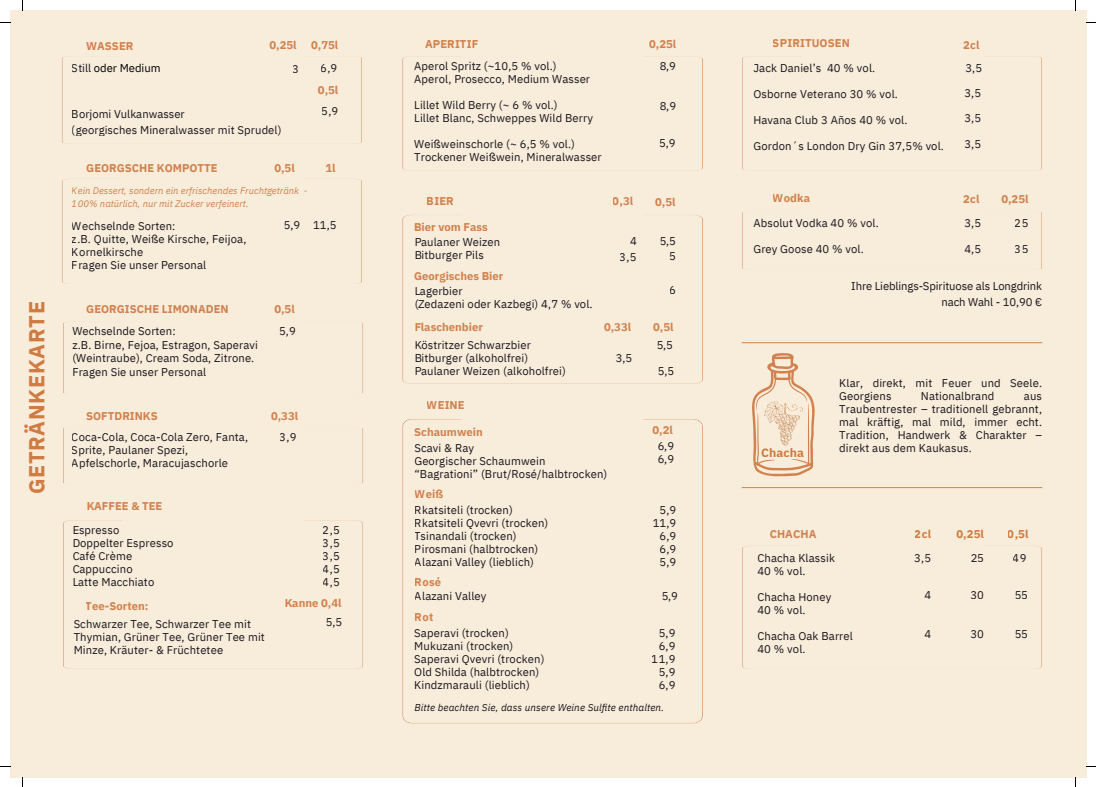
<style>
.page{position:relative;width:1096px;height:787px;background:#fff}
.page>*{position:absolute;margin:0;border:0;box-sizing:border-box;transform-origin:0 0}
.t1{font:700 21.62px "IBM Plex Sans";letter-spacing:.03em;color:#cf7b42}
.t2{font:700 12.12px "IBM Plex Sans";letter-spacing:.01em;color:#ce7b40}
.t3{font:11.25px/13px "IBM Plex Sans";letter-spacing:.01em;color:#19151b}
.t4{font:700 11.25px "IBM Plex Sans";color:#d1824e}
.t5{font:11.25px "IBM Plex Sans";color:#000}
.t6{font:700 11.25px "IBM Plex Sans";letter-spacing:.01em;color:#cf7b42}
.t7{font:italic 10px "IBM Plex Sans";letter-spacing:.01em;color:#19151b}
.t8{font:italic 9.5px/13px "IBM Plex Sans";color:#d1824e}
.s1{color:#19151b}
</style>
<div class="page">
<div style="left:10px;top:10px;width:1076px;height:767px;background:#f8ecdb"></div>
<svg style="left:62px;top:57px;width:300px;height:86px"></svg>
<svg style="left:62px;top:179px;width:300px;height:105px"></svg>
<svg style="left:63px;top:322px;width:300px;height:72px"></svg>
<svg style="left:63px;top:428px;width:300px;height:56px"></svg>
<svg style="left:63px;top:520px;width:300px;height:149px"></svg>
<svg style="left:402px;top:215px;width:300px;height:169px"></svg>
<svg style="left:402px;top:419px;width:300px;height:304px"></svg>
<svg style="left:402px;top:56px;width:300px;height:115px"></svg>
<svg style="left:742px;top:56px;width:300px;height:115px"></svg>
<hr style="left:741px;top:342px;width:301px;height:1px;background:#d1824e">
<svg style="left:752px;top:353px;width:63px;height:124px"></svg>
<hr style="left:741px;top:487px;width:301px;height:1px;background:#d1824e">
<svg style="left:742px;top:546px;width:300px;height:123px"></svg>
<h1 class="t1" style="left:20px;top:494px;width:194px;rotate:-90deg">GETRÄNKEKARTE</h1>
<p class="t4" style="left:86px;top:37px;width:49px">WASSER</p>
<p class="t4" style="left:269px;top:36px;width:29px">0,25l</p>
<p class="t4" style="left:311px;top:36px;width:29px">0,75l</p>
<p class="t5" style="left:72px;top:60px;width:90px"><span class="s1">Still</span> oder Medium</p>
<p class="t3" style="left:72px;top:105px;width:211px;line-height:15.6px">Borjomi Vulkanwasser<br>(georgisches Mineralwasser mit Sprudel)</p>
<p class="t3" style="left:293px;top:61px;width:8px">3</p>
<p class="t3" style="left:321px;top:61px;width:18px">6,9</p>
<p class="t4" style="left:318px;top:81px;width:22px">0,5l</p>
<p class="t3" style="left:322px;top:104px;width:18px">5,9</p>
<p class="t4" style="left:86px;top:159px;width:133px">GEORGSCHE KOMPOTTE</p>
<p class="t4" style="left:274px;top:159px;width:22px">0,5l</p>
<p class="t4" style="left:325px;top:159px;width:12px">1l</p>
<p class="t8" style="left:72px;top:183px;width:237px">Kein Dessert, sondern ein erfrischendes Fruchtgetränk -<br>100% natürlich, nur mit Zucker verfeinert.</p>
<p class="t3" style="left:72px;top:219px;width:176px">Wechselnde Sorten:<br>z.B. Quitte, Weiße Kirsche, Feijoa,<br>Kornelkirsche<br>Fragen Sie unser Personal</p>
<p class="t3" style="left:283px;top:217px;width:55px">5,9 11,5</p>
<p class="t4" style="left:86px;top:300px;width:144px">GEORGISCHE LIMONADEN</p>
<p class="t3" style="left:72px;top:323px;width:187px;line-height:13.4px">Wechselnde Sorten:<br>z.B. Birne, Fejoa, Estragon, Saperavi (Weintraube), Cream Soda, Zitrone.</p>
<p class="t3" style="left:72px;top:365px;width:135px">Fragen Sie unser Personal</p>
<p class="t4" style="left:274px;top:300px;width:22px">0,5l</p>
<p class="t3" style="left:279px;top:324px;width:18px">5,9</p>
<p class="t4" style="left:86px;top:407px;width:73px">SOFTDRINKS</p>
<p class="t4" style="left:271px;top:407px;width:29px">0,33l</p>
<p class="t3" style="left:72px;top:429px;width:178px">Coca-Cola, Coca-Cola Zero, Fanta,<br>Sprite, Paulaner Spezi,<br>Apfelschorle, Maracujaschorle</p>
<p class="t3" style="left:280px;top:429px;width:18px">3,9</p>
<p class="t4" style="left:86px;top:497px;width:78px">KAFFEE &amp; TEE</p>
<p class="t3" style="left:72px;top:523px;width:103px">Espresso<br>Doppelter Espresso<br>Café Crème<br>Cappuccino<br>Latte Macchiato</p>
<p class="t3" style="left:323px;top:523px;width:18px;text-align:justify">2,5<br>3,5<br>3,5<br>4,5<br>4,5</p>
<p class="t4" style="left:86px;top:597px;width:64px">Tee-Sorten:</p>
<p class="t4" style="left:284px;top:594px;width:59px">Kanne 0,4l</p>
<p class="t3" style="left:74px;top:617px;width:193px">Schwarzer Tee, Schwarzer Tee mit<br>Thymian, Grüner Tee, Grüner Tee mit<br>Minze, Kräuter- &amp; Früchtetee</p>
<p class="t3" style="left:325px;top:614px;width:18px">5,5</p>
<p class="t4" style="left:425px;top:35px;width:55px">APERITIF</p>
<p class="t4" style="left:649px;top:35px;width:29px">0,25l</p>
<p class="t3" style="left:414px;top:59px;width:177px">Aperol Spritz (~10,5 % vol.)<br>Aperol, Prosecco, Medium Wasser</p>
<p class="t3" style="left:414px;top:98px;width:180px">Lillet Wild Berry (~ 6 % vol.)<br>Lillet Blanc, Schweppes Wild Berry</p>
<p class="t3" style="left:414px;top:137px;width:189px">Weißweinschorle (~ 6,5 % vol.)<br>Trockener Weißwein, Mineralwasser</p>
<p class="t3" style="left:659px;top:136px;width:18px">5,9</p>
<p class="t3" style="left:659px;top:59px;width:18px">8,9</p>
<p class="t3" style="left:659px;top:98px;width:18px">8,9</p>
<p class="t4" style="left:427px;top:192px;width:28px">BIER</p>
<p class="t4" style="left:612px;top:192px;width:22px">0,3l</p>
<p class="t4" style="left:655px;top:193px;width:22px">0,5l</p>
<p class="t4" style="left:414px;top:218px;width:75px">Bier vom Fass</p>
<p class="t3" style="left:414px;top:235px;width:88px">Paulaner Weizen<br>Bitburger Pils</p>
<p class="t4" style="left:414px;top:267px;width:91px">Georgisches Bier</p>
<p class="t3" style="left:414px;top:283px;width:180px">Lagerbier<br>(Zedazeni oder Kazbegi) 4,7 % vol.</p>
<p class="t4" style="left:414px;top:318px;width:70px">Flaschenbier</p>
<p class="t3" style="left:414px;top:337px;width:153px">Köstritzer Schwarzbier<br>Bitburger (alkoholfrei)<br>Paulaner Weizen (alkoholfrei)</p>
<p class="t4" style="left:427px;top:396px;width:39px">WEINE</p>
<p class="t4" style="left:414px;top:423px;width:70px">Schaumwein</p>
<p class="t3" style="left:619px;top:232px;width:18px;line-height:16px;text-align:right">4<br>3,5</p>
<p class="t3" style="left:659px;top:232px;width:18px;line-height:15.6px;text-align:right">5,5<br>5</p>
<p class="t3" style="left:669px;top:282px;width:8px">6</p>
<p class="t4" style="left:604px;top:318px;width:29px">0,33l</p>
<p class="t4" style="left:653px;top:318px;width:22px">0,5l</p>
<p class="t3" style="left:615px;top:350px;width:18px">3,5</p>
<p class="t3" style="left:656px;top:337px;width:18px">5,5</p>
<p class="t3" style="left:657px;top:363px;width:18px">5,5</p>
<p class="t4" style="left:652px;top:421px;width:22px">0,2l</p>
<p class="t3" style="left:414px;top:440px;width:194px">Scavi &amp; Ray<br>Georgischer Schaumwein “Bagrationi” (Brut/Rosé/halbtrocken)</p>
<p class="t4" style="left:415px;top:485px;width:30px">Weiß</p>
<p class="t3" style="left:415px;top:503px;width:135px">Rkatsiteli (trocken)<br>Rkatsiteli Qvevri (trocken)<br>Tsinandali (trocken)<br>Pirosmani (halbtrocken)<br>Alazani Valley (lieblich)</p>
<p class="t3" style="left:415px;top:589px;width:73px">Alazani Valley</p>
<p class="t3" style="left:414px;top:626px;width:132px">Saperavi (trocken)<br>Mukuzani (trocken)<br>Saperavi Qvevri (trocken)<br>Old Shilda (halbtrocken)<br>Kindzmarauli (lieblich)</p>
<p class="t4" style="left:415px;top:573px;width:28px">Rosé</p>
<p class="t4" style="left:415px;top:608px;width:20px">Rot</p>
<p class="t3" style="left:657px;top:439px;width:18px">6,9<br>6,9</p>
<p class="t3" style="left:652px;top:503px;width:25px;text-align:right">5,9<br>11,9<br>6,9<br>6,9<br>5,9</p>
<p class="t3" style="left:661px;top:589px;width:18px">5,9</p>
<p class="t3" style="left:651px;top:626px;width:25px;text-align:right">5,9<br>6,9<br>11,9<br>5,9<br>6,9</p>
<p class="t7" style="left:414px;top:699px;width:251px">Bitte beachten Sie, dass unsere Weine Sulfite enthalten.</p>
<p class="t4" style="left:772px;top:34px;width:79px">SPIRITUOSEN</p>
<p class="t4" style="left:963px;top:36px;width:18px">2cl</p>
<p class="t3" style="left:753px;top:61px;width:123px">Jack Daniel’s 40 % vol.</p>
<p class="t3" style="left:753px;top:87px;width:146px">Osborne Veterano 30 % vol.</p>
<p class="t3" style="left:753px;top:113px;width:156px">Havana Club 3 Años 40 % vol.</p>
<p class="t3" style="left:753px;top:139px;width:192px">Gordon´s London Dry Gin 37,5% vol.</p>
<p class="t3" style="left:965px;top:61px;width:18px">3,5</p>
<p class="t3" style="left:964px;top:85px;width:18px">3,5</p>
<p class="t3" style="left:964px;top:111px;width:18px">3,5</p>
<p class="t3" style="left:964px;top:136px;width:18px">3,5</p>
<p class="t4" style="left:772px;top:189px;width:39px">Wodka</p>
<p class="t3" style="left:753px;top:215px;width:127px">Absolut Vodka 40 % vol.</p>
<p class="t3" style="left:753px;top:241px;width:112px">Grey Goose 40 % vol.</p>
<p class="t4" style="left:963px;top:190px;width:18px">2cl</p>
<p class="t4" style="left:1001px;top:190px;width:29px">0,25l</p>
<p class="t3" style="left:1014px;top:215px;width:15px">25</p>
<p class="t3" style="left:1014px;top:241px;width:15px">35</p>
<p class="t3" style="left:964px;top:215px;width:18px">3,5</p>
<p class="t3" style="left:964px;top:241px;width:18px">4,5</p>
<p class="t2" style="left:761px;top:443px;width:45px">Chacha</p>
<p class="t3" style="left:851px;top:277px;width:192px;line-height:15.6px;text-align:right">Ihre Lieblings-Spirituose als Longdrink nach Wahl - 10,90 €</p>
<p class="t3" style="left:839px;top:376px;width:204px">Klar, direkt, mit Feuer und Seele.<br>Georgiens</p>
<p class="t3" style="left:920px;top:389px;width:75px">Nationalbrand</p>
<p class="t3" style="left:839px;top:389px;width:204px;text-align:justify;text-indent:185px">aus Traubentrester – traditionell gebrannt, mal kräftig, mal mild, immer echt.<br>Tradition, Handwerk &amp; Charakter – direkt aus dem Kaukasus.</p>
<p class="t4" style="left:769px;top:525px;width:48px">CHACHA</p>
<p class="t6" style="left:914px;top:525px;width:18px">2cl</p>
<p class="t6" style="left:956px;top:525px;width:29px">0,25l</p>
<p class="t6" style="left:1007px;top:525px;width:22px">0,5l</p>
<p class="t3" style="left:757px;top:550px;width:79px">Chacha Klassik<br>40 % vol.</p>
<p class="t3" style="left:757px;top:589px;width:75px">Chacha Honey<br>40 % vol.</p>
<p class="t3" style="left:757px;top:628px;width:97px">Chacha Oak Barrel<br>40 % vol.</p>
<p class="t3" style="left:914px;top:550px;width:18px">3,5</p>
<p class="t3" style="left:924px;top:588px;width:8px">4</p>
<p class="t3" style="left:924px;top:626px;width:8px">4</p>
<p class="t3" style="left:970px;top:550px;width:15px">25</p>
<p class="t3" style="left:1012px;top:550px;width:15px">49</p>
<p class="t3" style="left:970px;top:587px;width:15px">30</p>
<p class="t3" style="left:1014px;top:587px;width:15px">55</p>
<p class="t3" style="left:970px;top:626px;width:15px">30</p>
<p class="t3" style="left:1014px;top:626px;width:15px">55</p>
</div>
